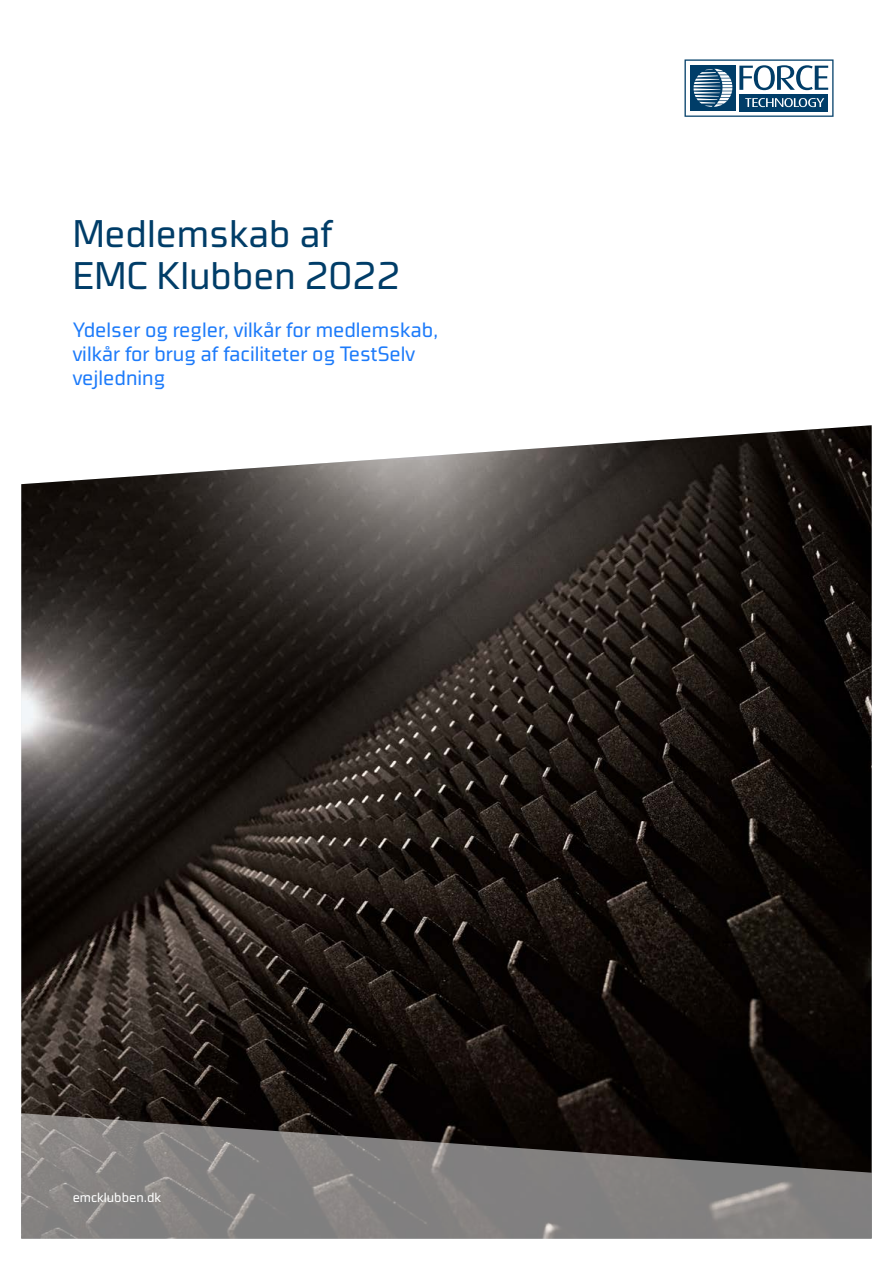
<style>
.page{position:relative;width:893px;height:1263px;background:#fff}
.page>*{position:absolute;margin:0;border:0;box-sizing:border-box;transform-origin:0 0}
.t1{font:300 condensed 39px/42px "Cube OT";color:#003d68}
.t2{font:300 condensed 21px/24px "Cube OT";color:#1d7bfa}
.t3{font:300 condensed 13.5px "Cube OT";color:#fff}
</style>
<div class="page">
<img style="left:21px;top:425px;width:851px;height:688px">
<svg style="left:21px;top:1113px;width:851px;height:125px;background:#686564"></svg>
<svg style="left:685px;top:60px;width:148px;height:57px"></svg>
<h1 class="t1" style="left:73px;top:213px;width:329px">Medlemskab af<br>EMC Klubben 2022</h1>
<p class="t2" style="left:73px;top:318px;width:367px">Ydelser og regler, vilkår for medlemskab, vilkår for brug af faciliteter og TestSelv vejledning</p>
<p class="t3" style="left:73px;top:1190px;width:90px">emcklubben.dk</p>
</div>
